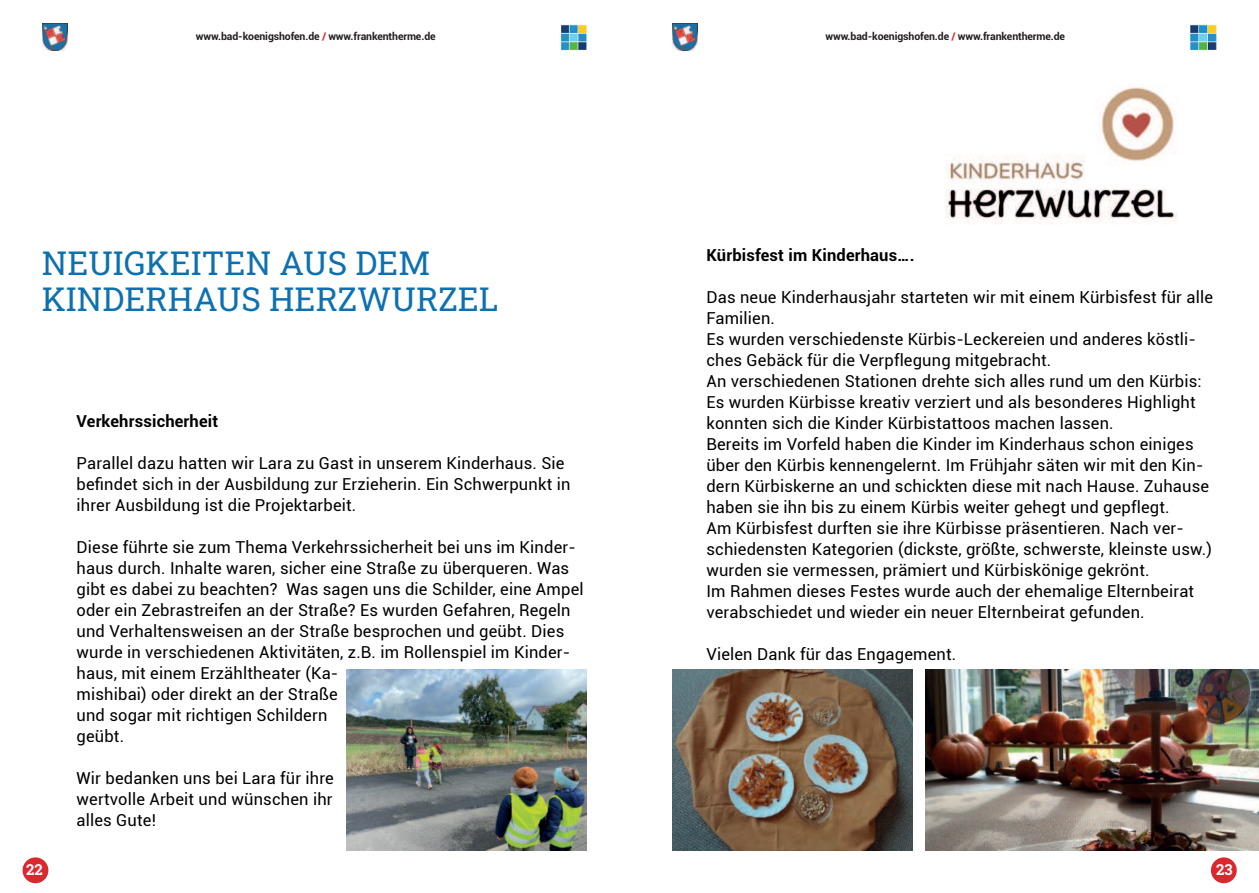
<style>
.page{position:relative;width:1259px;height:893px;background:#fff}
.page>*{position:absolute;margin:0;border:0;box-sizing:border-box;transform-origin:0 0}
.t1{font:33px/36px "Roboto Slab";color:#0d70b0}
.t2{font:16.5px/21px "Roboto";letter-spacing:.01em;color:#000001}
.t3{font:700 16.5px "Roboto";letter-spacing:.01em;color:#000001}
.t4{font:700 15px "Roboto Slab";color:#fff}
.t5{font:700 10.5px "Roboto";letter-spacing:-.01em;color:#231f20}
.s1{color:#dc272e}
</style>
<div class="page">
<img style="left:925px;top:669px;width:334px;height:181px">
<img style="left:672px;top:670px;width:240px;height:180px">
<img style="left:945px;top:87px;width:232px;height:137px">
<img style="left:347px;top:670px;width:239px;height:180px">
<img style="left:43px;top:24px;width:25px;height:27px">
<img style="left:560px;top:24px;width:27px;height:27px">
<img style="left:672px;top:24px;width:25px;height:27px">
<img style="left:1190px;top:24px;width:27px;height:27px">
<div style="left:23px;top:857px;width:25px;height:26px;background:#dc272e;border-radius:50%"></div>
<div style="left:1211px;top:857px;width:25px;height:26px;background:#dc272e;border-radius:50%"></div>
<p class="t5" style="left:196px;top:32px;width:241px">www.bad-koenigshofen.de <span class="s1">/</span> www.frankentherme.de</p>
<p class="t5" style="left:825px;top:32px;width:241px">www.bad-koenigshofen.de <span class="s1">/</span> www.frankentherme.de</p>
<h1 class="t1" style="left:42px;top:247px;width:458px">NEUIGKEITEN AUS DEM<br>KINDERHAUS HERZWURZEL</h1>
<p class="t3" style="left:77px;top:414px;width:143px">Verkehrssicherheit</p>
<p class="t2" style="left:77px;top:454px;width:495px">Parallel dazu hatten wir Lara zu Gast in unserem Kinderhaus. Sie befindet sich in der Ausbildung zur Erzieherin. Ein Schwerpunkt in ihrer Ausbildung ist die Projektarbeit.</p>
<p class="t2" style="left:77px;top:538px;width:508px">Diese führte sie zum Thema Verkehrssicherheit bei uns im Kinder&shy;haus durch. Inhalte waren, sicher eine Straße zu überqueren. Was gibt es dabei zu beachten? Was sagen uns die Schilder, eine Ampel oder ein Zebrastreifen an der Straße? Es wurden Gefahren, Regeln und Verhaltensweisen an der Straße besprochen und geübt. Dies wurde in verschiedenen Aktivitäten, z.B. im Rollenspiel im Kinder&shy;haus, mit einem Erzähltheater (Ka-<br>mishibai) oder direkt an der Straße<br>und sogar mit richtigen Schildern<br>geübt.</p>
<p class="t2" style="left:77px;top:769px;width:259px;text-align:justify">Wir bedanken uns bei Lara für ihre wertvolle Arbeit und wünschen ihr alles Gute!</p>
<p class="t3" style="left:706px;top:248px;width:210px">Kürbisfest im Kinderhaus….</p>
<p class="t2" style="left:706px;top:288px;width:508px">Das neue Kinderhausjahr starteten wir mit einem Kürbisfest für alle Familien.<br>Es wurden verschiedenste Kürbis-Leckereien und anderes köstli&shy;ches Gebäck für die Verpflegung mitgebracht.<br>An verschiedenen Stationen drehte sich alles rund um den Kürbis:<br>Es wurden Kürbisse kreativ verziert und als besonderes Highlight konnten sich die Kinder Kürbistattoos machen lassen.<br>Bereits im Vorfeld haben die Kinder im Kinderhaus schon einiges über den Kürbis kennengelernt. Im Frühjahr säten wir mit den Kin&shy;dern Kürbiskerne an und schickten diese mit nach Hause. Zuhause haben sie ihn bis zu einem Kürbis weiter gehegt und gepflegt.<br>Am Kürbisfest durften sie ihre Kürbisse präsentieren. Nach ver&shy;schiedensten Kategorien (dickste, größte, schwerste, kleinste usw.) wurden sie vermessen, prämiert und Kürbiskönige gekrönt.<br>Im Rahmen dieses Festes wurde auch der ehemalige Elternbeirat verabschiedet und wieder ein neuer Elternbeirat gefunden.</p>
<p class="t2" style="left:706px;top:645px;width:251px">Vielen Dank für das Engagement.</p>
<p class="t4" style="left:26px;top:863px;width:18px">22</p>
<p class="t4" style="left:1216px;top:863px;width:18px">23</p>
</div>
